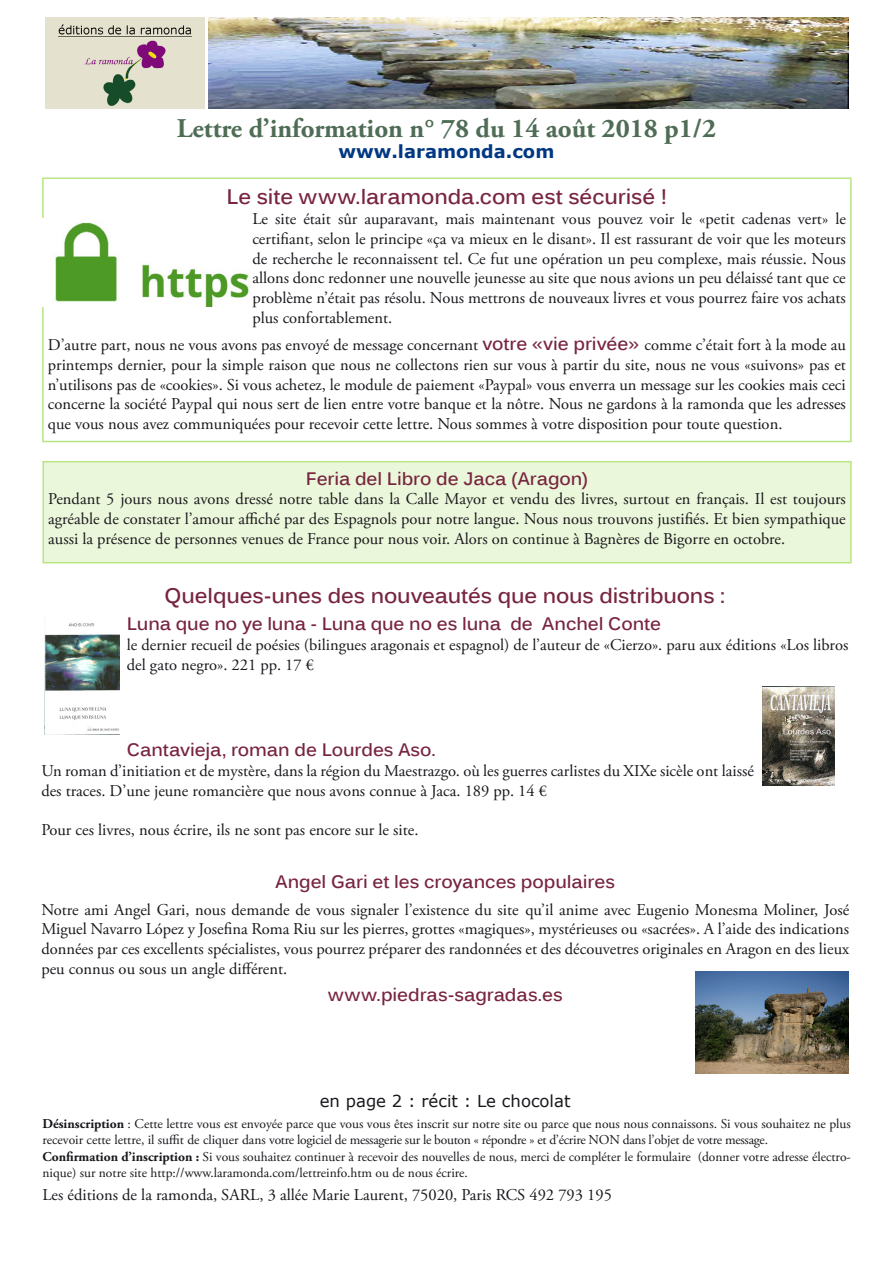
<style>
.page{position:relative;width:893px;height:1263px;background:#fff}
.page>*{position:absolute;margin:0;border:0;box-sizing:border-box;transform-origin:0 0}
.t1{font:700 27px "Adobe Garamond Pro";color:#4f6d56}
.t2{font:700 21px "Kalinga";letter-spacing:-.005em;color:#78253f}
.t3{font:700 18px "Kalinga";letter-spacing:-.005em;color:#78253f}
.t4{font:700 18px "Verdana";color:#003883}
.t5{font:16.5px/19.8px "Adobe Garamond Pro";color:#1a171c;text-align:justify}
.t6{font:16.5px "Verdana";color:#1a171c}
.t7{font:13.5px/16.2px "Adobe Garamond Pro";color:#1a171c}
.s1{font-family:"Kalinga";font-weight:700;font-size:18px;color:#78253f}
.s2{font-weight:700}
</style>
<div class="page">
<img style="left:209px;top:17px;width:639px;height:92px">
<img style="left:46px;top:17px;width:158px;height:92px">
<div style="left:42px;top:177px;width:810px;height:265px;border:2px solid #bae583"></div>
<div style="left:43px;top:462px;width:808px;height:101px;background:#eaf7da"></div>
<div style="left:43px;top:461px;width:809px;height:102px;border:2px solid #bae583"></div>
<img style="left:42px;top:218px;width:207px;height:88px">
<img style="left:44px;top:617px;width:75px;height:118px">
<img style="left:763px;top:686px;width:71px;height:99px">
<img style="left:695px;top:972px;width:153px;height:102px">
<h1 class="t1" style="left:177px;top:112px;width:541px">Lettre d’information n° 78 du 14 août 2018 p1/2</h1>
<p class="t4" style="left:339px;top:139px;width:217px">www.laramonda.com</p>
<p class="t2" style="left:227px;top:183px;width:442px">Le site www.laramonda.com est sécurisé !</p>
<p class="t5" style="left:252px;top:209px;width:595px">Le site était sûr auparavant, mais maintenant vous pouvez voir le «petit cadenas vert» le certifiant, selon le principe «ça va mieux en le disant». Il est rassurant de voir que les moteurs de recherche le reconnaissent tel. Ce fut une opération un peu complexe, mais réussie. Nous allons donc redonner une nouvelle jeunesse au site que nous avions un peu délaissé tant que ce problème n’était pas résolu. Nous mettrons de nouveaux livres et vous pourrez faire vos achats plus confortablement.</p>
<p class="t5" style="left:48px;top:335px;width:800px">D’autre part, nous ne vous avons pas envoyé de message concernant <span class="s1">votre «vie privée»</span> comme c’était fort à la mode au printemps dernier, pour la simple raison que nous ne collectons rien sur vous à partir du site, nous ne vous «suivons» pas et n’utilisons pas de «cookies». Si vous achetez, le module de paiement «Paypal» vous enverra un message sur les cookies mais ceci concerne la société Paypal qui nous sert de lien entre votre banque et la nôtre. Nous ne gardons à la ramonda que les adresses que vous nous avez communiquées pour recevoir cette lettre. Nous sommes à votre disposition pour toute question.</p>
<p class="t3" style="left:306px;top:466px;width:284px">Feria del Libro de Jaca (Aragon)</p>
<p class="t5" style="left:48px;top:490px;width:799px">Pendant 5 jours nous avons dressé notre table dans la Calle Mayor et vendu des livres, surtout en français. Il est toujours agréable de constater l’amour affiché par des Espagnols pour notre langue. Nous nous trouvons justifiés. Et bien sympathique aussi la présence de personnes venues de France pour nous voir. Alors on continue à Bagnères de Bigorre en octobre.</p>
<p class="t2" style="left:165px;top:582px;width:562px">Quelques-unes des nouveautés que nous distribuons :</p>
<p class="t3" style="left:127px;top:612px;width:536px">Luna que no ye luna - Luna que no es luna de Anchel Conte</p>
<p class="t5" style="left:127px;top:635px;width:723px">le dernier recueil de poésies (bilingues aragonais et espagnol) de l’auteur de «Cierzo». paru aux éditions «Los libros del gato negro». 221 pp. 17 €</p>
<p class="t3" style="left:127px;top:738px;width:311px">Cantavieja, roman de Lourdes Aso.</p>
<p class="t5" style="left:41px;top:761px;width:714px">Un roman d’initiation et de mystère, dans la région du Maestrazgo. où les guerres carlistes du XIXe sicèle ont laissé des traces. D’une jeune romancière que nous avons connue à Jaca. 189 pp. 14 €</p>
<p class="t5" style="left:41px;top:821px;width:379px">Pour ces livres, nous écrire, ils ne sont pas encore sur le site.</p>
<p class="t3" style="left:276px;top:869px;width:341px">Angel Gari et les croyances populaires</p>
<p class="t5" style="left:41px;top:900px;width:809px">Notre ami Angel Gari, nous demande de vous signaler l’existence du site qu’il anime avec Eugenio Monesma Moliner, José Miguel Navarro López y Josefina Roma Riu sur les pierres, grottes «magiques», mystérieuses ou «sacrées». A l’aide des indications données par ces excellents spécialistes, vous pourrez préparer des randonnées et des découvetres originales en Aragon en des lieux peu connus ou sous un angle différent.</p>
<p class="t3" style="left:328px;top:983px;width:237px">www.piedras-sagradas.es</p>
<p class="t6" style="left:320px;top:1089px;width:252px">en page 2 : récit : Le chocolat</p>
<p class="t7" style="left:43px;top:1116px;width:810px"><span class="s2">Désinscription</span> : Cette lettre vous est envoyée parce que vous vous êtes inscrit sur notre site ou parce que nous nous connaissons. Si vous souhaitez ne plus recevoir cette lettre, il suffit de cliquer dans votre logiciel de messagerie sur le bouton « répondre » et d’écrire NON dans l’objet de votre message.<br><span class="s2">Confirmation d’inscription :</span> Si vous souhaitez continuer à recevoir des nouvelles de nous, merci de compléter le formulaire (donner votre adresse électro&shy;nique) sur notre site http://www.laramonda.com/lettreinfo.htm ou de nous écrire.</p>
<p class="t5" style="left:43px;top:1186px;width:571px">Les éditions de la ramonda, SARL, 3 allée Marie Laurent, 75020, Paris RCS 492 793 195</p>
</div>
